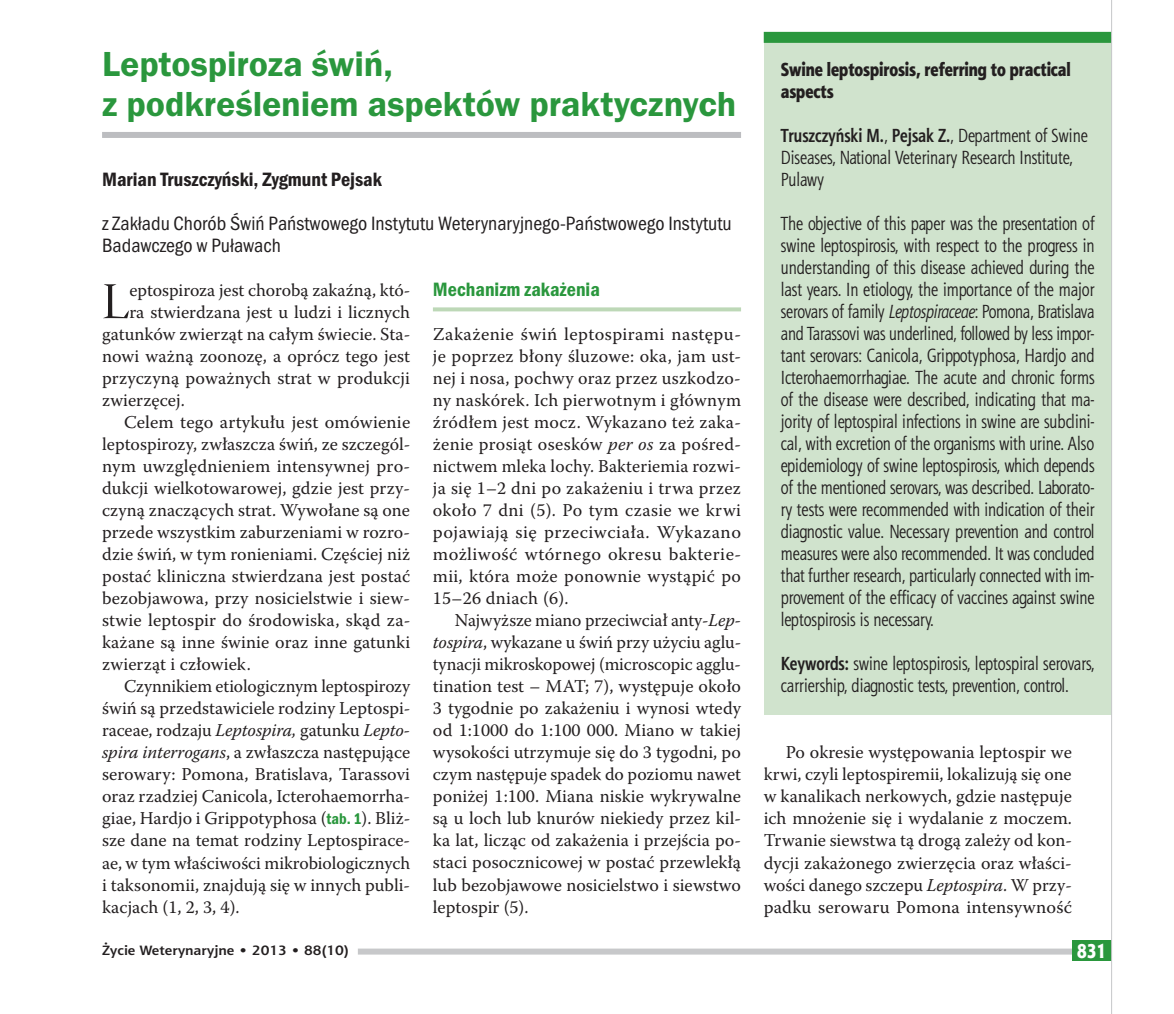
<style>
.page{position:relative;width:1174px;height:1014px;background:#fff}
.page>*{position:absolute;margin:0;border:0;box-sizing:border-box;transform-origin:0 0}
.t1{font:51.4px "Warnock Pro Disp";color:#231f20}
.t2{font:600 36px/40px "Franklin Gothic Itc TEE Dm";letter-spacing:-.005em;color:#2a973d}
.t3{font:20px/22px "Franklin Got Itc TOT Boo Con";color:#231f20}
.t4{font:20px "Franklin Got Itc TOT Dem Con";color:#231f20}
.t5{font:20px "Franklin Got Itc TOT Dem Con";color:#2a973d}
.t6{font:20px "Aerton Cnd EFN Black";color:#fff}
.t7{font:19px/22px "Aerton Cnd EFN";color:#231f20}
.t8{font:19px/22px "Aerton Cnd EFN Black";color:#231f20}
.t9{font:18px/22px "Warnock Pro";letter-spacing:.005em;color:#231f20;text-align:justify}
.t10{font:700 13.6px "Aerton EFN";color:#231f20;scale:1.11 1}
.s1{font-style:italic}
.s2{font-family:"Franklin Got Itc TOT Dem Con";font-size:16px;color:#2a973d}
.s3{font-weight:700}
</style>
<div class="page">
<svg style="left:433px;top:307px;width:308px;height:4px"></svg>
<div style="left:102px;top:132px;width:639px;height:6px;background:#bcbdc0"></div>
<div style="left:763px;top:37px;width:348px;height:677px;background:#d0e3cd"></div>
<div style="left:763px;top:32px;width:348px;height:11px;background:#2a973d"></div>
<div style="left:358px;top:948px;width:753px;height:6px;background:#c7c8ca"></div>
<div style="left:1071px;top:940px;width:40px;height:20px;background:#2a973d"></div>
<hr style="left:1111px;top:0;width:1px;height:1013px;background:#c7c8ca">
<h2 class="t2" style="left:102px;top:44px;width:636px">Leptospiroza świń,<br>z podkreśleniem aspektów praktycznych</h2>
<p class="t4" style="left:102px;top:168px;width:281px">Marian Truszczyński, Zygmunt Pejsak</p>
<p class="t3" style="left:102px;top:212px;width:631px">z Zakładu Chorób Świń Państwowego Instytutu Weterynaryjnego-Państwowego Instytutu<br>Badawczego w Puławach</p>
<h1 class="t1" style="left:102px;top:273px;width:29px">L</h1>
<p class="t9" style="left:129px;top:279px;width:282px">eptospiroza jest chorobą zakaźną, któ-</p>
<p class="t9" style="left:129px;top:301px;width:282px">ra stwierdzana jest u ludzi i licznych</p>
<p class="t9" style="left:102px;top:323px;width:310px">gatunków zwierząt na całym świecie. Sta-</p>
<p class="t9" style="left:102px;top:345px;width:310px">nowi ważną zoonozę, a oprócz tego jest</p>
<p class="t9" style="left:102px;top:367px;width:309px">przyczyną poważnych strat w produkcji</p>
<p class="t9" style="left:102px;top:389px;width:84px">zwierzęcej.</p>
<p class="t9" style="left:124px;top:411px;width:288px">Celem tego artykułu jest omówienie</p>
<p class="t9" style="left:102px;top:433px;width:310px">leptospirozy, zwłaszcza świń, ze szczegól-</p>
<p class="t9" style="left:102px;top:455px;width:309px">nym uwzględnieniem intensywnej pro-</p>
<p class="t9" style="left:102px;top:477px;width:310px">dukcji wielkotowarowej, gdzie jest przy-</p>
<p class="t9" style="left:102px;top:499px;width:309px">czyną znaczących strat. Wywołane są one</p>
<p class="t9" style="left:102px;top:521px;width:309px">przede wszystkim zaburzeniami w rozro-</p>
<p class="t9" style="left:102px;top:543px;width:309px">dzie świń, w tym ronieniami. Częściej niż</p>
<p class="t9" style="left:102px;top:565px;width:310px">postać kliniczna stwierdzana jest postać</p>
<p class="t9" style="left:102px;top:587px;width:310px">bezobjawowa, przy nosicielstwie i siew-</p>
<p class="t9" style="left:102px;top:609px;width:310px">stwie leptospir do środowiska, skąd za-</p>
<p class="t9" style="left:102px;top:631px;width:309px">każane są inne świnie oraz inne gatunki</p>
<p class="t9" style="left:102px;top:653px;width:150px">zwierząt i człowiek.</p>
<p class="t9" style="left:124px;top:675px;width:288px">Czynnikiem etiologicznym leptospirozy</p>
<p class="t9" style="left:102px;top:697px;width:310px">świń są przedstawiciele rodziny Leptospi-</p>
<p class="t9" style="left:102px;top:719px;width:310px">raceae, rodzaju <span class="s1">Leptospira,</span> gatunku <span class="s1">Lepto-</span></p>
<p class="t9" style="left:102px;top:741px;width:309px"><span class="s1">spira interrogans</span>, a zwłaszcza następujące</p>
<p class="t9" style="left:102px;top:763px;width:309px">serowary: Pomona, Bratislava, Tarassovi</p>
<p class="t9" style="left:102px;top:785px;width:310px">oraz rzadziej Canicola, Icterohaemorrha-</p>
<p class="t9" style="left:102px;top:807px;width:310px">giae, Hardjo i Grippotyphosa (<span class="s2">tab. 1</span>). Bliż-</p>
<p class="t9" style="left:102px;top:829px;width:309px">sze dane na temat rodziny Leptospirace-</p>
<p class="t9" style="left:102px;top:851px;width:309px">ae, w tym właściwości mikrobiologicznych</p>
<p class="t9" style="left:102px;top:873px;width:309px">i taksonomii, znajdują się w innych publi-</p>
<p class="t9" style="left:102px;top:895px;width:139px">kacjach (1, 2, 3, 4).</p>
<p class="t5" style="left:433px;top:278px;width:168px">Mechanizm zakażenia</p>
<p class="t9" style="left:433px;top:323px;width:310px">Zakażenie świń leptospirami następu&shy;je poprzez błony śluzowe: oka, jam ust&shy;nej i nosa, pochwy oraz przez uszkodzo&shy;ny naskórek. Ich pierwotnym i głównym źródłem jest mocz. Wykazano też zaka&shy;żenie prosiąt osesków <span class="s1">per os</span> za pośred&shy;nictwem mleka lochy. Bakteriemia rozwi&shy;ja się 1–2 dni po zakażeniu i trwa przez około 7 dni (5). Po tym czasie we krwi pojawiają się przeciwciała. Wykazano możliwość wtórnego okresu bakterie&shy;mii, która może ponownie wystąpić po 15–26 dniach (6).</p>
<p class="t9" style="left:433px;top:609px;width:310px;text-indent:22px">Najwyższe miano przeciwciał anty-<span class="s1">Lep&shy;tospira</span>, wykazane u świń przy użyciu aglu&shy;tynacji mikroskopowej (microscopic agglu&shy;tination test – MAT; 7), występuje około 3 tygodnie po zakażeniu i wynosi wtedy od 1:1000 do 1:100 000. Miano w takiej wysokości utrzymuje się do 3 tygodni, po czym następuje spadek do poziomu nawet poniżej 1:100. Miana niskie wykrywalne są u loch lub knurów niekiedy przez kil&shy;ka lat, licząc od zakażenia i przejścia po&shy;staci posocznicowej w postać przewlekłą lub bezobjawowe nosicielstwo i siewstwo leptospir (5).</p>
<p class="t8" style="left:780px;top:58px;width:292px">Swine leptospirosis, referring to practical aspects</p>
<p class="t7" style="left:780px;top:124px;width:308px"><span class="s3">Truszczyński M.</span>, <span class="s3">Pejsak Z.</span>, Department of Swine<br>Diseases, National Veterinary Research Institute,<br>Pulawy</p>
<p class="t7" style="left:780px;top:212px;width:315px;text-align:justify">The objective of this paper was the presentation of swine leptospirosis, with respect to the progress in understanding of this disease achieved during the last years. In etiology, the importance of the major serovars of family <span class="s1">Leptospiraceae</span>: Pomona, Bratislava and Tarassovi was underlined, followed by less impor&shy;tant serovars: Canicola, Grippotyphosa, Hardjo and Icterohaemorrhagiae. The acute and chronic forms of the disease were described, indicating that ma&shy;jority of leptospiral infections in swine are subclini&shy;cal, with excretion of the organisms with urine. Also epidemiology of swine leptospirosis, which depends of the mentioned serovars, was described. Laborato&shy;ry tests were recommended with indication of their diagnostic value. Necessary prevention and control measures were also recommended. It was concluded that further research, particularly connected with im&shy;provement of the efficacy of vaccines against swine leptospirosis is necessary.</p>
<p class="t7" style="left:780px;top:652px;width:315px"><span class="s3">Keywords:</span> swine leptospirosis, leptospiral serovars, carriership, diagnostic tests, prevention, control.</p>
<p class="t9" style="left:763px;top:741px;width:310px;text-indent:22px">Po okresie występowania leptospir we krwi, czyli leptospiremii, lokalizują się one w kanalikach nerkowych, gdzie następuje ich mnożenie się i wydalanie z moczem.<br>Trwanie siewstwa tą drogą zależy od kon&shy;dycji zakażonego zwierzęcia oraz właści&shy;wości danego szczepu <span class="s1">Leptospira</span>. W przy&shy;padku serowaru Pomona intensywność</p>
<p class="t10" style="left:102px;top:942px;width:224px">Życie Weterynaryjne • 2013 • 88(10)</p>
<p class="t6" style="left:1077px;top:939px;width:31px">831</p>
</div>
